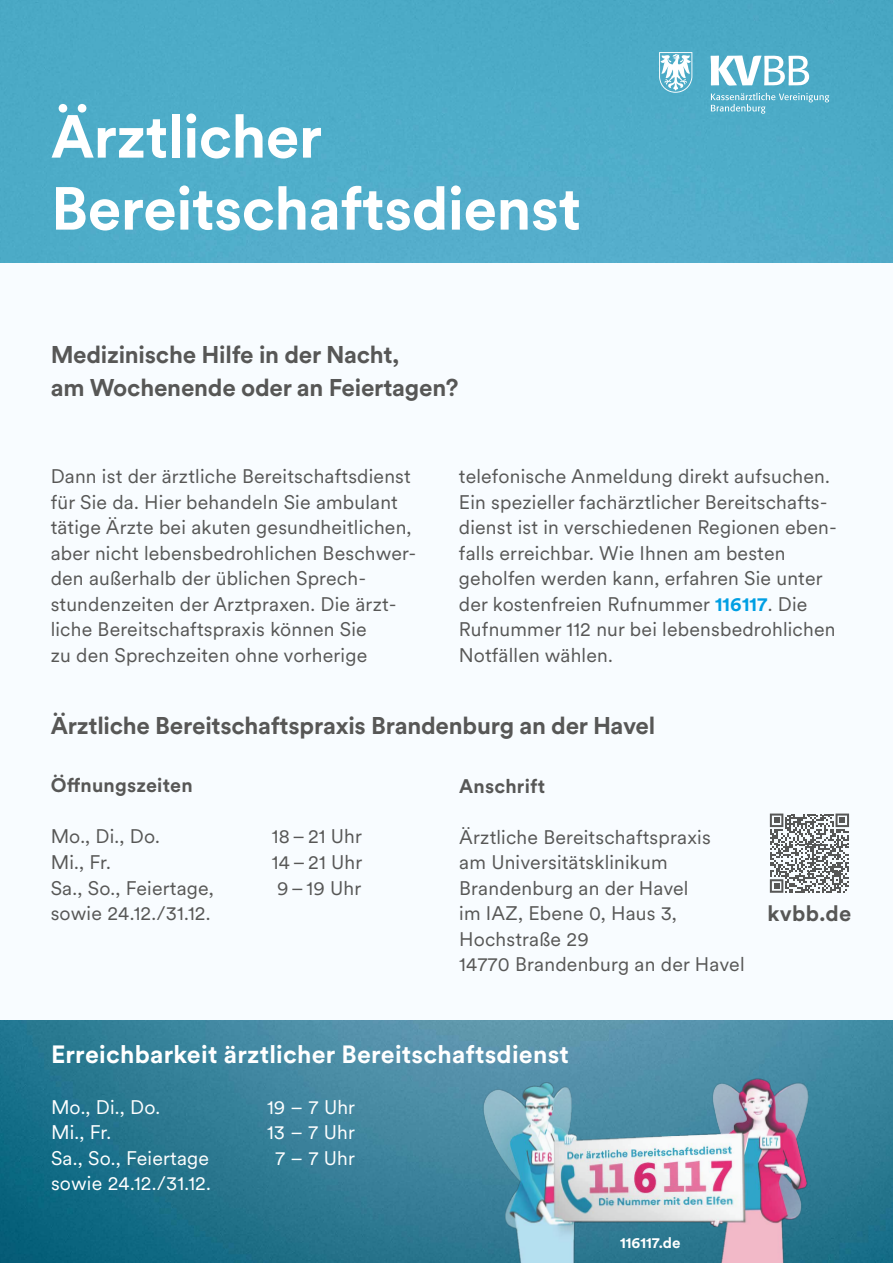
<style>
.page{position:relative;width:893px;height:1263px;background:#fff}
.page>*{position:absolute;margin:0;border:0;box-sizing:border-box;transform-origin:0 0}
.t1{font:700 60px/72px "Circular XX";letter-spacing:-.01em;color:#fff}
.t2{font:700 24.75px "Circular XX";letter-spacing:.01em;color:#fff}
.t3{font:700 24px/33px "Circular XX";letter-spacing:-.01em;color:#575756}
.t4{font:700 21.75px "Circular XX";letter-spacing:.01em;color:#575756}
.t5{font:19.5px/25.5px "Circular XX";letter-spacing:.01em;color:#575756}
.t6{font:19.5px "Circular XX";letter-spacing:.01em;color:#fff}
.t7{font:700 19.5px "Circular XX";letter-spacing:.01em;color:#575756}
.t8{font:700 15px "Circular XX";color:#fff}
.s1{font-weight:700;color:#009fe3}
</style>
<div class="page">
<img style="left:0;top:0;width:893px;height:1263px">
<div style="left:0;top:263px;width:893px;height:757px;background:#f8fcff"></div>
<svg style="left:770px;top:813px;width:79px;height:80px"></svg>
<img style="left:458px;top:1037px;width:364px;height:226px">
<svg style="left:659px;top:52px;width:170px;height:62px"></svg>
<h1 class="t1" style="left:51px;top:98px;width:532px">Ärztlicher<br>Bereitschaftsdienst</h1>
<p class="t3" style="left:51px;top:337px;width:409px">Medizinische Hilfe in der Nacht,<br>am Wochenende oder an Feiertagen?</p>
<p class="t5" style="left:51px;top:463px;width:367px">Dann ist der ärztliche Bereitschaftsdienst für Sie da. Hier behandeln Sie ambulant tätige Ärzte bei akuten gesundheitlichen, aber nicht lebensbedrohlichen Beschwer&shy;den außerhalb der üblichen Sprech&shy;stundenzeiten der Arztpraxen. Die ärzt&shy;liche Bereitschaftspraxis können Sie<br>zu den Sprechzeiten ohne vorherige</p>
<p class="t5" style="left:459px;top:463px;width:380px">telefonische Anmeldung direkt aufsuchen.<br>Ein spezieller fachärztlicher Bereitschafts&shy;dienst ist in verschiedenen Regionen eben&shy;falls erreichbar. Wie Ihnen am besten geholfen werden kann, erfahren Sie unter der kostenfreien Rufnummer <span class="s1">116117</span>. Die Rufnummer 112 nur bei lebensbedrohlichen Notfällen wählen.</p>
<p class="t3" style="left:51px;top:708px;width:606px">Ärztliche Bereitschaftspraxis Brandenburg an der Havel</p>
<p class="t7" style="left:51px;top:772px;width:144px">Öffnungszeiten</p>
<p class="t5" style="left:51px;top:823px;width:111px">Mo., Di., Do.</p>
<p class="t5" style="left:272px;top:823px;width:92px">18–21 Uhr</p>
<p class="t5" style="left:51px;top:848px;width:62px">Mi., Fr.</p>
<p class="t5" style="left:272px;top:848px;width:92px">14–21 Uhr</p>
<p class="t5" style="left:51px;top:874px;width:165px">Sa., So., Feiertage,</p>
<p class="t5" style="left:277px;top:874px;width:86px">9–19 Uhr</p>
<p class="t5" style="left:51px;top:900px;width:161px">sowie 24.12./31.12.</p>
<p class="t7" style="left:459px;top:772px;width:87px">Anschrift</p>
<p class="t5" style="left:459px;top:823px;width:287px">Ärztliche Bereitschaftspraxis<br>am Universitätsklinikum<br>Brandenburg an der Havel<br>im IAZ, Ebene 0, Haus 3,<br>Hochstraße 29<br>14770 Brandenburg an der Havel</p>
<p class="t4" style="left:768px;top:898px;width:85px">kvbb.de</p>
<p class="t2" style="left:51px;top:1037px;width:519px">Erreichbarkeit ärztlicher Bereitschaftsdienst</p>
<p class="t6" style="left:51px;top:1094px;width:111px">Mo., Di., Do.</p>
<p class="t6" style="left:267px;top:1094px;width:90px">19 – 7 Uhr</p>
<p class="t6" style="left:51px;top:1119px;width:62px">Mi., Fr.</p>
<p class="t6" style="left:267px;top:1119px;width:89px">13 – 7 Uhr</p>
<p class="t6" style="left:51px;top:1145px;width:160px">Sa., So., Feiertage</p>
<p class="t6" style="left:275px;top:1145px;width:82px">7 – 7 Uhr</p>
<p class="t6" style="left:51px;top:1170px;width:161px">sowie 24.12./31.12.</p>
<p class="t8" style="left:620px;top:1232px;width:62px">116117.de</p>
</div>
